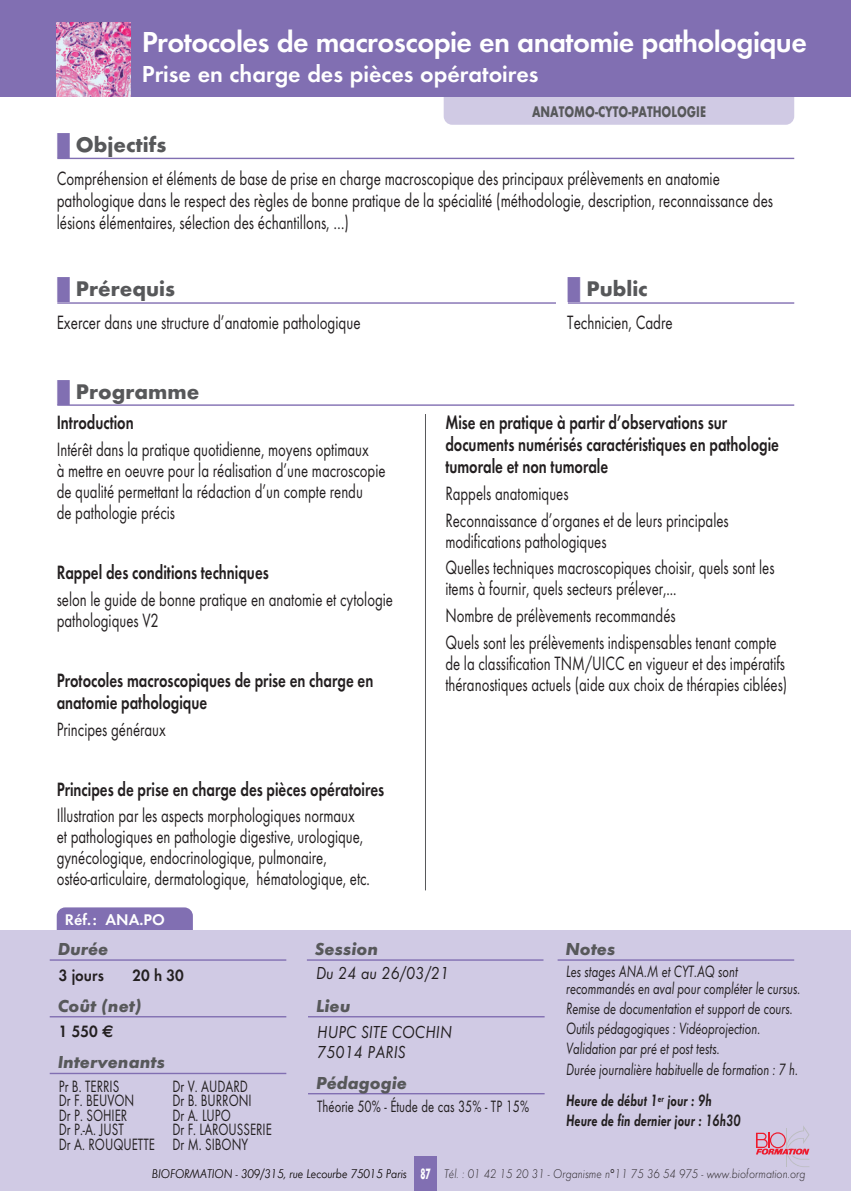
<style>
.page{position:relative;width:851px;height:1191px;background:#fff}
.page>*{position:absolute;margin:0;border:0;box-sizing:border-box;transform-origin:0 0}
.Titrestage{font:600 30px "Futura T";letter-spacing:-.02em;color:#fff}
.Titrestagepetit{font:600 24px "Futura T";color:#fff}
.SStitredin{font:700 22px "Futura T";color:#57585a}
.Texteprogramme{font:20px/21px "Futura T";color:#231f20;scale:.74 1}
.Textesoustitre{font:20px/22px "Futura T";color:#231f20;scale:.75 1}
.Sstitreprogramme{font:600 20px/22px "Futura T";color:#231f20;scale:.75 1}
.Titrebandeaubas{font:italic 700 18px "Futura T";color:#57585a}
.lieu_session{font:italic 18px "Futura T";color:#231f20;scale:.9 1}
.Notes_1{font:italic 17px/17px "Futura T";color:#231f20;scale:.75 1}
.Intervenant{font:17px "Futura T";color:#231f20;scale:.75 1}
.Notes_2{font:italic 600 17px/20px "Futura T";color:#231f20;scale:.75 1}
.Peda{font:17px "Futura T";color:#231f20;scale:.75 1}
.Durée_coût{font:600 17px "Futura T";color:#231f20;scale:.9 1}
.t1{font:700 16px "Futura T";color:#57585a;scale:.75 1}
.Normal_e{font:600 16px "Futura T";color:#fff}
.Normal_e-2{font:700 15.6px "Futura T";color:#fff;scale:.55 1}
.Normal_e-3{font:italic 300 13px "Futura T";color:#231f20;scale:.9 1}
.s1{color:#816fb2}
.s2{font-family:"Euro Sans";font-weight:700}
</style>
<div class="page">
<hr style="left:57px;top:404px;width:737px;height:2px;background:#816fb2">
<div style="left:57px;top:907px;width:136px;height:40px;background:#816fb2;border-radius:9px"></div>
<div style="left:0;top:930px;width:850px;height:261px;background:#d0cae4"></div>
<div style="left:414px;top:1157px;width:23px;height:34px;background:#816fb2"></div>
<hr style="left:57px;top:158px;width:737px;height:1px;background:#816fb2">
<hr style="left:57px;top:302px;width:499px;height:2px;background:#816fb2">
<hr style="left:567px;top:302px;width:227px;height:2px;background:#816fb2">
<hr style="left:50px;top:959px;width:236px;height:1px;background:#816fb2">
<hr style="left:308px;top:1016px;width:236px;height:1px;background:#816fb2">
<hr style="left:50px;top:1072px;width:236px;height:2px;background:#816fb2">
<hr style="left:557px;top:959px;width:237px;height:1px;background:#816fb2">
<hr style="left:308px;top:1093px;width:236px;height:1px;background:#816fb2">
<hr style="left:50px;top:1016px;width:236px;height:1px;background:#816fb2">
<svg style="left:756px;top:1126px;width:53px;height:41px"></svg>
<div style="left:443px;top:85px;width:351px;height:40px;background:#d0cae4;border-radius:9px"></div>
<hr style="left:307px;top:959px;width:236px;height:1px;background:#816fb2">
<hr style="left:425px;top:414px;width:1px;height:476px;background:#57585a">
<div style="left:0;top:0;width:850px;height:96px;background:#816fb2"></div>
<img style="left:57px;top:23px;width:73px;height:73px">
<p class="Titrestage" style="left:142px;top:24px;width:666px">Protocoles de macroscopie en anatomie pathologique</p>
<p class="Titrestagepetit" style="left:142px;top:60px;width:398px">Prise en charge des pièces opératoires</p>
<p class="t1" style="left:532px;top:102px;width:233px">ANATOMO-CYTO-PATHOLOGIE</p>
<p class="SStitredin" style="left:57px;top:131px;width:111px"><span class="s1">■</span> Objectifs</p>
<p class="Textesoustitre" style="left:57px;top:167px;width:956px">Compréhension et éléments de base de prise en charge macroscopique des principaux prélèvements en anatomie pathologique dans le respect des règles de bonne pratique de la spécialité (méthodologie, description, reconnaissance des lésions élémentaires, sélection des échantillons, …)</p>
<p class="SStitredin" style="left:57px;top:276px;width:120px"><span class="s1">■</span> Prérequis</p>
<p class="Textesoustitre" style="left:57px;top:311px;width:406px">Exercer dans une structure d’anatomie pathologique</p>
<p class="SStitredin" style="left:57px;top:378px;width:144px"><span class="s1">■</span> Programme</p>
<p class="Sstitreprogramme" style="left:57px;top:411px;width:104px">Introduction</p>
<p class="Texteprogramme" style="left:57px;top:439px;width:446px">Intérêt dans la pratique quotidienne, moyens optimaux<br>à mettre en oeuvre pour la réalisation d’une macroscopie de qualité permettant la rédaction d’un compte rendu<br>de pathologie précis</p>
<p class="Sstitreprogramme" style="left:57px;top:561px;width:284px">Rappel des conditions techniques</p>
<p class="Texteprogramme" style="left:57px;top:588px;width:456px">selon le guide de bonne pratique en anatomie et cytologie pathologiques V2</p>
<p class="Sstitreprogramme" style="left:57px;top:669px;width:423px">Protocoles macroscopiques de prise en charge en anatomie pathologique</p>
<p class="Texteprogramme" style="left:57px;top:718px;width:149px">Principes généraux</p>
<p class="Sstitreprogramme" style="left:57px;top:777px;width:438px">Principes de prise en charge des pièces opératoires</p>
<p class="Texteprogramme" style="left:57px;top:805px;width:425px">Illustration par les aspects morphologiques normaux et pathologiques en pathologie digestive, urologique, gynécologique, endocrinologique, pulmonaire, ostéo-articulaire, dermatologique, hématologique, etc.</p>
<p class="Normal_e" style="left:65px;top:910px;width:33px">Réf.:</p>
<p class="Normal_e" style="left:106px;top:910px;width:61px">ANA.PO</p>
<p class="SStitredin" style="left:567px;top:276px;width:82px"><span class="s1">■</span> Public</p>
<p class="Textesoustitre" style="left:567px;top:311px;width:142px">Technicien, Cadre</p>
<p class="Sstitreprogramme" style="left:445px;top:411px;width:446px">Mise en pratique à partir d’observations sur documents numérisés caractéristiques en pathologie tumorale et non tumorale</p>
<p class="Texteprogramme" style="left:445px;top:483px;width:168px">Rappels anatomiques</p>
<p class="Texteprogramme" style="left:445px;top:509px;width:384px">Reconnaissance d’organes et de leurs principales modifications pathologiques</p>
<p class="Texteprogramme" style="left:445px;top:557px;width:446px">Quelles techniques macroscopiques choisir, quels sont les items à fournir, quels secteurs prélever,...</p>
<p class="Texteprogramme" style="left:445px;top:605px;width:312px">Nombre de prélèvements recommandés</p>
<p class="Texteprogramme" style="left:445px;top:631px;width:463px">Quels sont les prélèvements indispensables tenant compte de la classification TNM/UICC en vigueur et des impératifs théranostiques actuels (aide aux choix de thérapies ciblées)</p>
<p class="Titrebandeaubas" style="left:58px;top:938px;width:52px">Durée</p>
<p class="Durée_coût" style="left:59px;top:964px;width:51px">3 jours</p>
<p class="Durée_coût" style="left:133px;top:964px;width:58px">20 h 30</p>
<p class="Titrebandeaubas" style="left:58px;top:995px;width:85px">Coût (net)</p>
<p class="Durée_coût" style="left:59px;top:1021px;width:62px">1 550 <span class="s2">e</span></p>
<p class="Titrebandeaubas" style="left:58px;top:1051px;width:109px">Intervenants</p>
<p class="Intervenant" style="left:59px;top:1076px;width:82px">Pr B. TERRIS</p>
<p class="Intervenant" style="left:172px;top:1076px;width:102px">Dr V. AUDARD</p>
<p class="Intervenant" style="left:59px;top:1090px;width:102px">Dr F. BEUVON</p>
<p class="Intervenant" style="left:172px;top:1090px;width:107px">Dr B. BURRONI</p>
<p class="Intervenant" style="left:59px;top:1105px;width:93px">Dr P. SOHIER</p>
<p class="Intervenant" style="left:172px;top:1105px;width:79px">Dr A. LUPO</p>
<p class="Intervenant" style="left:59px;top:1119px;width:88px">Dr P.-A. JUST</p>
<p class="Intervenant" style="left:172px;top:1119px;width:134px">Dr F. LAROUSSERIE</p>
<p class="Intervenant" style="left:59px;top:1134px;width:254px">Dr A. ROUQUETTE Dr M. SIBONY</p>
<p class="Titrebandeaubas" style="left:315px;top:938px;width:65px">Session</p>
<p class="lieu_session" style="left:316px;top:963px;width:150px">Du 24 au 26/03/21</p>
<p class="Titrebandeaubas" style="left:316px;top:995px;width:36px">Lieu</p>
<p class="lieu_session" style="left:317px;top:1021px;width:151px">HUPC SITE COCHIN</p>
<p class="lieu_session" style="left:317px;top:1041px;width:100px">75014 PARIS</p>
<p class="Titrebandeaubas" style="left:316px;top:1072px;width:92px">Pédagogie</p>
<p class="Peda" style="left:317px;top:1096px;width:284px">Théorie 50% - Étude de cas 35% - TP 15%</p>
<p class="Titrebandeaubas" style="left:565px;top:938px;width:51px">Notes</p>
<p class="Notes_1" style="left:566px;top:963px;width:314px">Les stages ANA.M et CYT.AQ sont recommandés en aval pour compléter le cursus.</p>
<p class="Notes_1" style="left:566px;top:1000px;width:304px">Remise de documentation et support de cours.</p>
<p class="Notes_1" style="left:566px;top:1019px;width:260px">Outils pédagogiques : Vidéoprojection.</p>
<p class="Notes_1" style="left:566px;top:1039px;width:207px">Validation par pré et post tests.</p>
<p class="Notes_1" style="left:566px;top:1060px;width:311px">Durée journalière habituelle de formation : 7 h.</p>
<p class="Notes_2" style="left:566px;top:1090px;width:234px">Heure de début 1<sup>er</sup> jour : 9h<br>Heure de fin dernier jour : 16h30</p>
<p class="Normal_e-2" style="left:420px;top:1164px;width:20px">87</p>
<p class="Normal_e-3" style="left:152px;top:1166px;width:285px">BIOFORMATION - 309/315, rue Lecourbe 75015 Paris</p>
<p class="Normal_e-3" style="left:444px;top:1166px;width:403px">Tél. : 01 42 15 20 31 - Organisme n°11 75 36 54 975 - www.bioformation.org</p>
</div>
